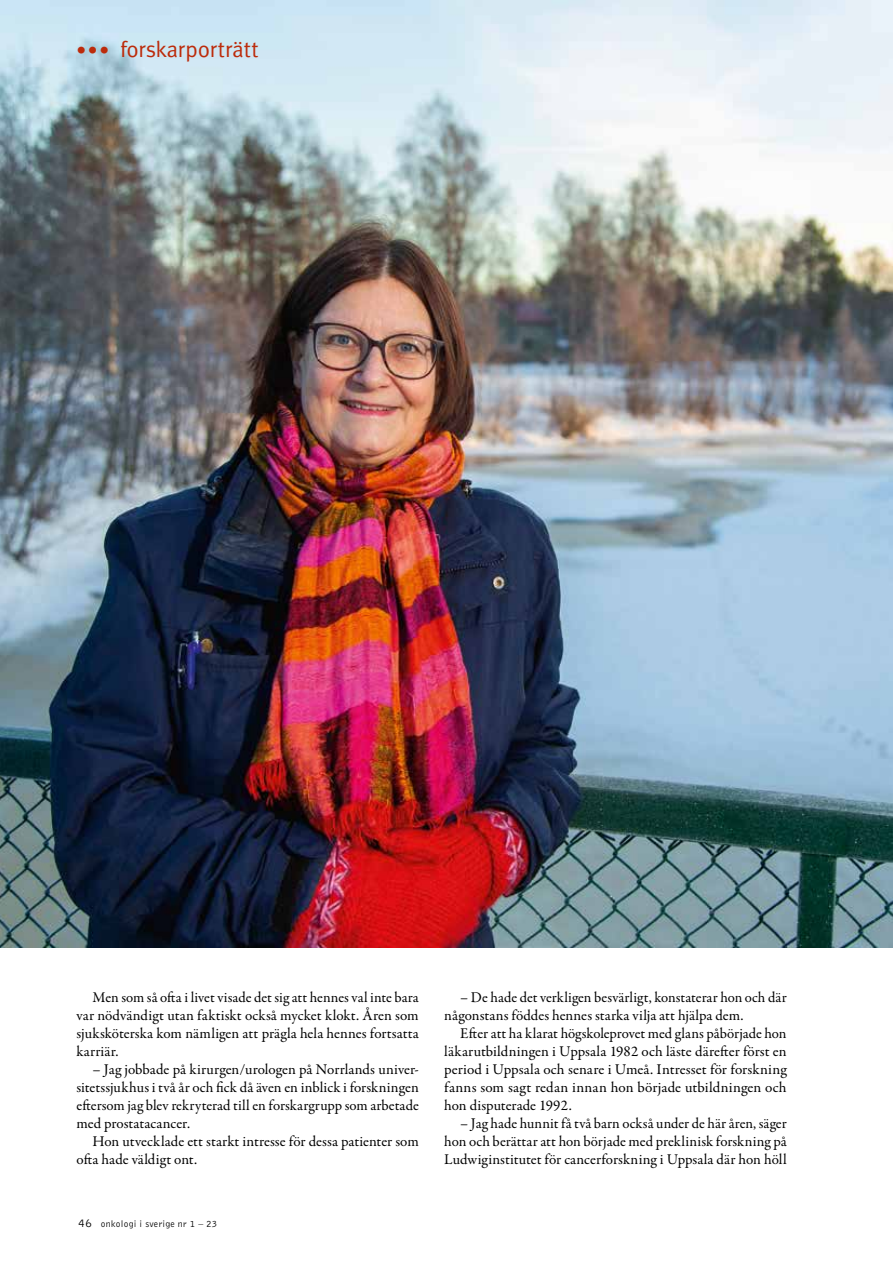
<style>
.page{position:relative;width:893px;height:1263px;background:#fff}
.page>*{position:absolute;margin:0;border:0;box-sizing:border-box;transform-origin:0 0}
.t1{font:22.5px "Meta";color:#bc2b0b}
.t2{font:15px/18px "Garamond Premr Pro";letter-spacing:.005em;color:#000;text-align:justify}
.t3{font:9.75px "Bell Gothic BT";letter-spacing:.02em;color:#000}
.s1{font-size:19.5px}
.s2{font-size:12px}
</style>
<div class="page">
<img style="left:0;top:0;width:893px;height:947px">
<h1 class="t1" style="left:76px;top:36px;width:184px"><span class="s1">•••</span> forskarporträtt</h1>
<p class="t2" style="left:76px;top:989px;width:344px;text-indent:16px">Men som så ofta i livet visade det sig att hennes val inte bara var nödvändigt utan faktiskt också mycket klokt. Åren som sjuksköterska kom nämligen att prägla hela hennes fortsatta karriär.</p>
<p class="t2" style="left:76px;top:1061px;width:344px;text-indent:16px">– Jag jobbade på kirurgen/urologen på Norrlands univer&shy;sitetssjukhus i två år och fick då även en inblick i forskningen eftersom jag blev rekryterad till en forskargrupp som arbetade med prostatacancer.</p>
<p class="t2" style="left:76px;top:1133px;width:344px;text-indent:16px">Hon utvecklade ett starkt intresse för dessa patienter som ofta hade väldigt ont.</p>
<p class="t3" style="left:78px;top:1217px;width:141px"><span class="s2">46</span> onkologi i sverige nr 1 – 23</p>
<p class="t2" style="left:444px;top:989px;width:344px;text-indent:16px">– De hade det verkligen besvärligt, konstaterar hon och där någonstans föddes hennes starka vilja att hjälpa dem.</p>
<p class="t2" style="left:444px;top:1025px;width:344px;text-indent:16px">Efter att ha klarat högskoleprovet med glans påbörjade hon läkarutbildningen i Uppsala 1982 och läste därefter först en period i Uppsala och senare i Umeå. Intresset för forskning fanns som sagt redan innan hon började utbildningen och hon disputerade 1992.</p>
<p class="t2" style="left:444px;top:1115px;width:344px;text-indent:16px">– Jag hade hunnit få två barn också under de här åren, säger hon och berättar att hon började med preklinisk forskning på Ludwiginstitutet för cancerforskning i Uppsala där hon höll</p>
</div>
